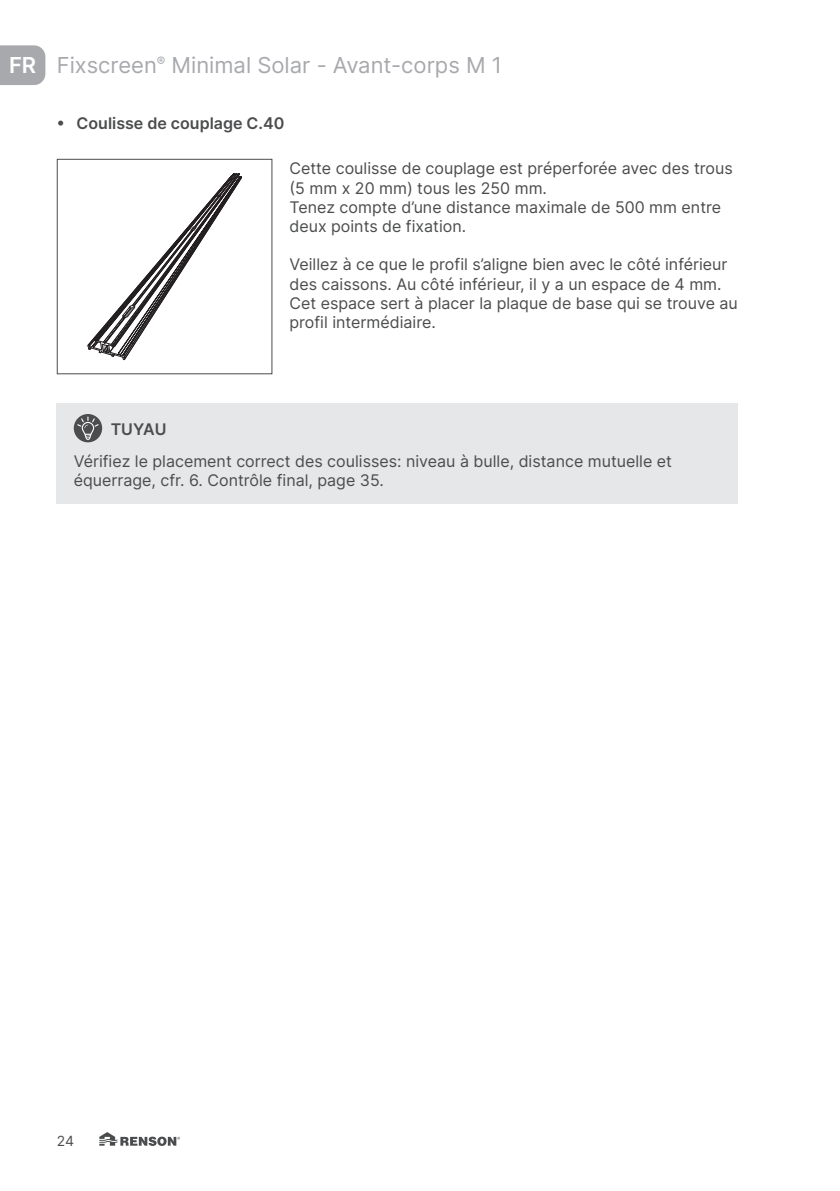
<style>
.page{position:relative;width:840px;height:1191px;background:#fff}
.page>*{position:absolute;margin:0;border:0;box-sizing:border-box;transform-origin:0 0}
.t1{font:22px "Inter";color:#a8a9ad}
.t2{font:600 22px "Inter";color:#fff}
.MHL_Bodytekst{font:16px/19.2px "Inter";color:#4b4c4d}
.MHL_Bodytekst-2{font:600 16px "Inter";color:#4b4c4d}
.MHL_Opmerking_titel{font:600 16px "Inter";color:#4b4c4d}
.t3{font:14px "Inter";color:#4b4c4d}
</style>
<div class="page">
<div style="left:0;top:45px;width:45px;height:40px;background:#a8a9ad"></div>
<svg style="left:99px;top:1132px;width:81px;height:14px"></svg>
<svg style="left:87px;top:173px;width:155px;height:187px"></svg>
<div style="left:57px;top:159px;width:215px;height:215px;border:1px solid #4b4c4d"></div>
<div style="left:57px;top:403px;width:680px;height:100px;background:#e6e7e9"></div>
<div style="left:74px;top:414px;width:28px;height:28px;background:#4b4c4d;border-radius:50%"></div>
<svg style="left:76px;top:416px;width:24px;height:24px"></svg>
<h1 class="t2" style="left:9px;top:49px;width:29px">FR</h1>
<h1 class="t1" style="left:57px;top:49px;width:446px">Fixscreen<sup>®</sup> Minimal Solar - Avant-corps M 1</h1>
<p class="MHL_Bodytekst-2" style="left:57px;top:111px;width:229px">• Coulisse de couplage C.40</p>
<p class="MHL_Bodytekst" style="left:289px;top:158px;width:444px">Cette coulisse de couplage est préperforée avec des trous (5 mm x 20 mm) tous les 250 mm.</p>
<p class="MHL_Bodytekst" style="left:289px;top:197px;width:433px">Tenez compte d’une distance maximale de 500 mm entre deux points de fixation.</p>
<p class="MHL_Bodytekst" style="left:289px;top:254px;width:439px">Veillez à ce que le profil s’aligne bien avec le côté inférieur des caissons. Au côté inférieur, il y a un espace de 4 mm.</p>
<p class="MHL_Bodytekst" style="left:289px;top:293px;width:449px">Cet espace sert à placer la plaque de base qui se trouve au profil intermédiaire.</p>
<p class="MHL_Opmerking_titel" style="left:111px;top:418px;width:57px">TUYAU</p>
<p class="MHL_Bodytekst" style="left:74px;top:451px;width:599px">Vérifiez le placement correct des coulisses: niveau à bulle, distance mutuelle et équerrage, cfr. 6. Contrôle final, page 35.</p>
<p class="t3" style="left:57px;top:1130px;width:19px">24</p>
</div>
